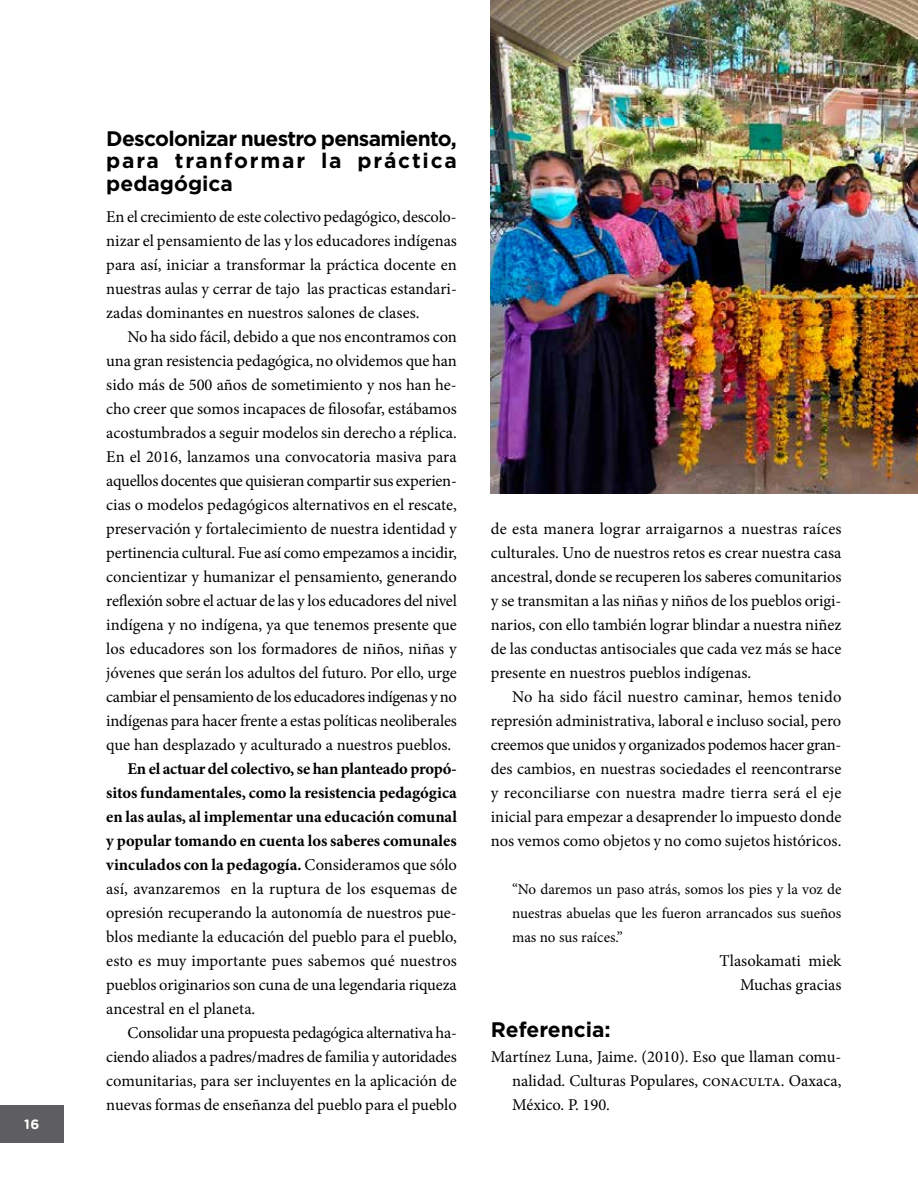
<style>
.page{position:relative;width:918px;height:1188px;background:#fff}
.page>*{position:absolute;margin:0;border:0;box-sizing:border-box;transform-origin:0 0}
.t1{font:700 21px/22.5px "Gotham";color:#000;text-align:justify}
.t2{font:16.5px/24px "Minion Pro";letter-spacing:-.005em;color:#000;text-align:justify}
.t3{font:15px/24px "Minion Pro";letter-spacing:-.005em;color:#000;text-align:justify}
.t4{font:700 13.5px "Gotham Rounded";color:#fff}
.s1{font-weight:700}
</style>
<div class="page">
<div style="left:0;top:1105px;width:64px;height:38px;background:#5e5e61"></div>
<img style="left:491px;top:0;width:427px;height:494px">
<p class="t4" style="left:24px;top:1114px;width:17px">16</p>
<p class="t1" style="left:106px;top:126px;width:352px">Descolonizar nuestro pensamiento, para tranformar la práctica pedagógica</p>
<p class="t2" style="left:106px;top:205px;width:352px">En el crecimiento de este colectivo pedagógico, descolo&shy;nizar el pensamiento de las y los educadores indígenas para así, iniciar a transformar la práctica docente en nuestras aulas y cerrar de tajo las practicas estandari&shy;zadas dominantes en nuestros salones de clases.</p>
<p class="t2" style="left:106px;top:325px;width:352px;text-indent:21px">No ha sido fácil, debido a que nos encontramos con una gran resistencia pedagógica, no olvidemos que han sido más de 500 años de sometimiento y nos han he&shy;cho creer que somos incapaces de filosofar, estábamos acostumbrados a seguir modelos sin derecho a réplica.<br>En el 2016, lanzamos una convocatoria masiva para aquellos docentes que quisieran compartir sus experien&shy;cias o modelos pedagógicos alternativos en el rescate, preservación y fortalecimiento de nuestra identidad y pertinencia cultural. Fue así como empezamos a incidir, concientizar y humanizar el pensamiento, generando reflexión sobre el actuar de las y los educadores del nivel indígena y no indígena, ya que tenemos presente que los educadores son los formadores de niños, niñas y jóvenes que serán los adultos del futuro. Por ello, urge cambiar el pensamiento de los educadores indígenas y no indígenas para hacer frente a estas políticas neoliberales que han desplazado y aculturado a nuestros pueblos.</p>
<p class="t2" style="left:106px;top:757px;width:352px;text-indent:21px"><span class="s1">En el actuar del colectivo, se han planteado propó&shy;sitos fundamentales, como la resistencia pedagógica en las aulas, al implementar una educación comunal y popular tomando en cuenta los saberes comunales vinculados con la pedagogía.</span> Consideramos que sólo así, avanzaremos en la ruptura de los esquemas de opresión recuperando la autonomía de nuestros pue&shy;blos mediante la educación del pueblo para el pueblo, esto es muy importante pues sabemos qué nuestros pueblos originarios son cuna de una legendaria riqueza ancestral en el planeta.</p>
<p class="t2" style="left:106px;top:1021px;width:352px;text-indent:21px">Consolidar una propuesta pedagógica alternativa ha&shy;ciendo aliados a padres/madres de familia y autoridades comunitarias, para ser incluyentes en la aplicación de nuevas formas de enseñanza del pueblo para el pueblo</p>
<p class="t2" style="left:491px;top:517px;width:352px">de esta manera lograr arraigarnos a nuestras raíces culturales. Uno de nuestros retos es crear nuestra casa ancestral, donde se recuperen los saberes comunitarios y se transmitan a las niñas y niños de los pueblos origi&shy;narios, con ello también lograr blindar a nuestra niñez de las conductas antisociales que cada vez más se hace presente en nuestros pueblos indígenas.</p>
<p class="t2" style="left:491px;top:685px;width:352px;text-indent:21px">No ha sido fácil nuestro caminar, hemos tenido represión administrativa, laboral e incluso social, pero creemos que unidos y organizados podemos hacer gran&shy;des cambios, en nuestras sociedades el reencontrarse y reconciliarse con nuestra madre tierra será el eje inicial para empezar a desaprender lo impuesto donde nos vemos como objetos y no como sujetos históricos.</p>
<p class="t3" style="left:512px;top:877px;width:331px">“No daremos un paso atrás, somos los pies y la voz de nuestras abuelas que les fueron arrancados sus sueños mas no sus raíces.”</p>
<p class="t2" style="left:720px;top:949px;width:123px;text-align:right">Tlasokamati miek<br>Muchas gracias</p>
<p class="t1" style="left:491px;top:1017px;width:121px">Referencia:</p>
<p class="t2" style="left:512px;top:1045px;width:331px;text-indent:-21px">Martínez Luna, Jaime. (2010). Eso que llaman comu&shy;nalidad. Culturas Populares, conaculta. Oaxaca, México. P. 190.</p>
</div>
